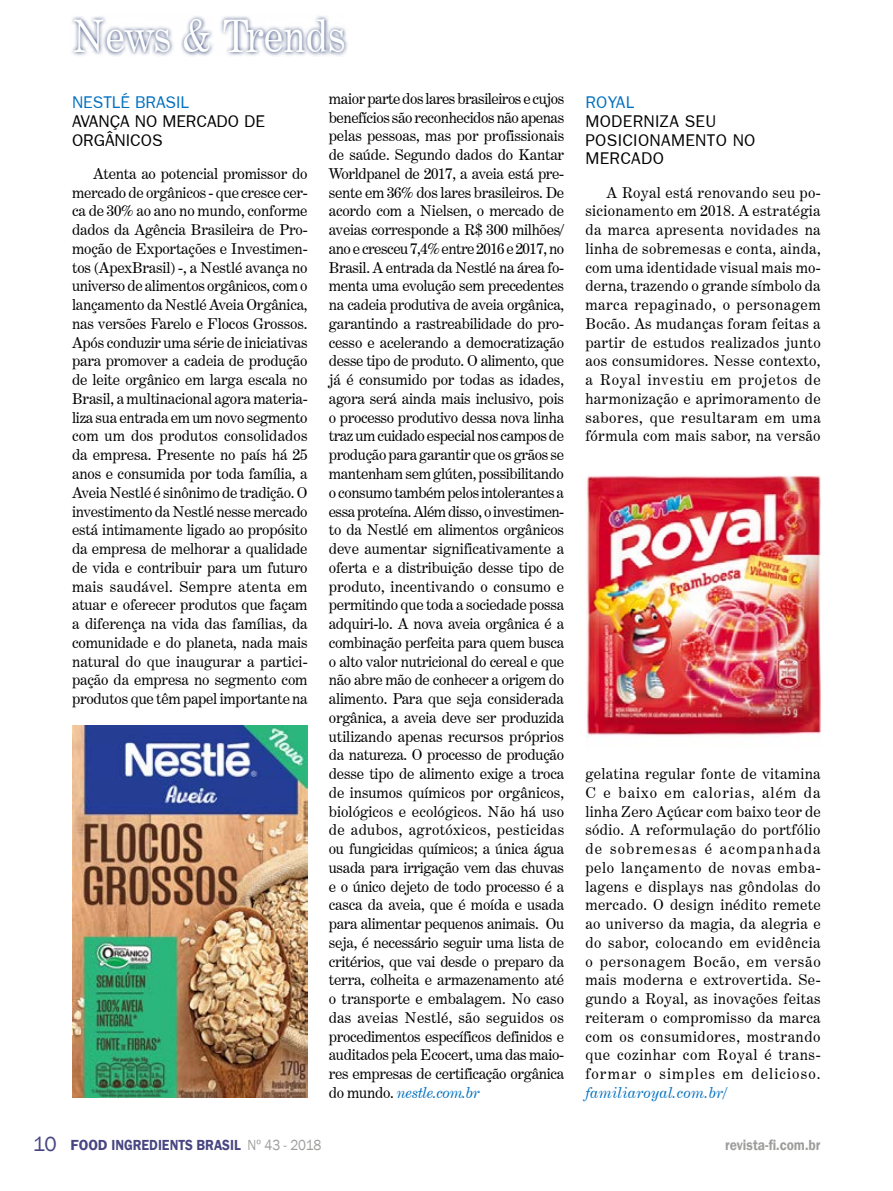
<style>
.page{position:relative;width:893px;height:1191px;background:#fff}
.page>*{position:absolute;margin:0;border:0;box-sizing:border-box;transform-origin:0 0}
.t1{font:45px "Century Expanded BT";color:#fff;scale:.9 1}
.t2{font:16.95px/18.8px "Frankfurt Gothic";letter-spacing:.02em;color:#000}
.t3{font:16.95px/18.8px "Frankfurt Gothic";color:#000}
.t4{font:16.95px "Frankfurt Gothic";color:#0070c0}
.t5{font:15px/18.8px "Century Expanded BT";letter-spacing:.005em;color:#000;text-align:justify}
.t6{font:600 15px "Franklin Gothic";color:#484682}
.t7{font:italic 15px "Century Expanded BT";letter-spacing:.02em;color:#0070c0}
.t8{font:600 15px "Franklin Gothic";color:#9d9d9c;scale:.9 1}
.s1{font-style:italic;color:#0070c0}
.s2{font-weight:400;font-size:21px}
.s3{font-weight:400;color:#9d9d9c}
</style>
<div class="page">
<svg style="left:72px;top:16px;width:276px;height:40px"></svg>
<img style="left:72px;top:726px;width:236px;height:372px">
<img style="left:585px;top:475px;width:236px;height:264px">
<h1 class="t1" style="left:72px;top:8px;width:306px">News &amp; Trends</h1>
<p class="t4" style="left:72px;top:93px;width:119px">NESTLÉ BRASIL</p>
<p class="t3" style="left:72px;top:111px;width:194px">AVANÇA NO MERCADO DE<br>ORGÂNICOS</p>
<p class="t5" style="left:72px;top:164px;width:237px;text-indent:21px">Atenta ao potencial promissor do mercado de orgânicos - que cresce cer&shy;ca de 30% ao ano no mundo, conforme dados da Agência Brasileira de Pro&shy;moção de Exportações e Investimen&shy;tos (ApexBrasil) -, a Nestlé avança no universo de alimentos orgânicos, com o lançamento da Nestlé Aveia Orgânica, nas versões Farelo e Flocos Grossos.<br>Após conduzir uma série de iniciativas para promover a cadeia de produção de leite orgânico em larga escala no Brasil, a multinacional agora materia&shy;liza sua entrada em um novo segmento com um dos produtos consolidados da empresa. Presente no país há 25 anos e consumida por toda família, a Aveia Nestlé é sinônimo de tradição. O investimento da Nestlé nesse mercado está intimamente ligado ao propósito da empresa de melhorar a qualidade de vida e contribuir para um futuro mais saudável. Sempre atenta em atuar e oferecer produtos que façam a dife rença na vida das famílias, da comunidade e do planeta, nada mais natural do que inaugurar a partici&shy;pação da empresa no segmento com produtos que têm papel importante na</p>
<p class="t5" style="left:329px;top:89px;width:237px">maior parte dos lares brasileiros e cujos benefícios são reconhecidos não apenas pelas pessoas, mas por profissionais de saúde. Segundo dados do Kantar Worldpanel de 2017, a aveia está pre&shy;sente em 36% dos lares brasileiros. De acordo com a Nielsen, o mercado de aveias corresponde a R$ 300 milhões/ ano e cresceu 7,4% entre 2016 e 2017, no Brasil. A entrada da Nestlé na área fo&shy;menta uma evolução sem precedentes na cadeia produtiva de aveia orgânica, garantindo a rastreabilidade do pro&shy;cesso e acelerando a democratização desse tipo de produto. O alimento, que já é consumido por todas as idades, agora será ainda mais inclusivo, pois o processo produtivo dessa nova linha traz um cuidado especial nos campos de produção para garantir que os grãos se mantenham sem glúten, possibilitando o consumo também pelos intolerantes a essa proteína. Além disso, o investimen&shy;to da Nestlé em alimentos orgânicos deve aumentar significativamente a oferta e a distribuição desse tipo de produto, incentivando o consumo e permitindo que toda a sociedade possa adquiri-lo. A nova aveia orgânica é a combinação perfeita para quem busca o alto valor nutricional do cereal e que não abre mão de conhecer a origem do alimento. Para que seja considerada orgânica, a aveia deve ser produzida utilizando apenas recursos próprios da natureza. O processo de produção desse tipo de alimento exige a troca de insumos químicos por orgânicos, biológicos e ecológicos. Não há uso de adubos, agrotóxicos, pesticidas ou fungicidas químicos; a única água usada para irrigação vem das chuvas e o único dejeto de todo processo é a casca da aveia, que é moída e usada para alimentar pequenos animais. Ou seja, é necessário seguir uma lista de critérios, que vai desde o preparo da terra, colheita e armazenamento até o transporte e embalagem. No caso das aveias Nestlé, são seguidos os procedimentos específicos definidos e auditados pela Ecocert, uma das maio&shy;res empresas de certificação orgânica do mundo. <span class="s1">nestle.com.br</span></p>
<p class="t4" style="left:585px;top:93px;width:50px">ROYAL</p>
<p class="t2" style="left:585px;top:111px;width:172px">MODERNIZA SEU<br>POSICIONAMENTO NO<br>MERCADO</p>
<p class="t5" style="left:585px;top:183px;width:237px;text-indent:21px">A Royal está renovando seu po&shy;sicionamento em 2018. A estratégia da marca apresenta novidades na linha de sobremesas e conta, ainda, com uma identidade visual mais mo&shy;derna, trazendo o grande símbolo da marca repaginado, o personagem Bocão. As mudanças foram feitas a partir de estudos realizados junto aos consumidores. Nesse contexto, a Royal investiu em projetos de harmonização e aprimoramento de sabores, que resultaram em uma fórmula com mais sabor, na versão</p>
<p class="t5" style="left:585px;top:764px;width:237px">gelatina regular fonte de vitamina C e baixo em calorias, além da linha Zero Açúcar com baixo teor de sódio. A reformulação do portfólio de sobremesas é acompanhada pelo lançamento de novas emba&shy;lagens e displays nas gôndolas do mercado. O design inédito remete ao universo da magia, da alegria e do sabor, colocando em evidência o personagem Bocão, em versão mais moderna e extrovertida. Se&shy;gundo a Royal, as inovações feitas reiteram o compromisso da marca com os consumidores, mostrando que cozinhar com Royal é trans&shy;formar o simples em delicioso.</p>
<p class="t7" style="left:585px;top:1083px;width:143px">familiaroyal.com.br/</p>
<p class="t6" style="left:33px;top:1136px;width:290px"><span class="s2">10</span> FOOD INGREDIENTS BRASIL <span class="s3">Nº 43 - 2018</span></p>
<p class="t8" style="left:725px;top:1136px;width:107px">revista-fi.com.br</p>
</div>
